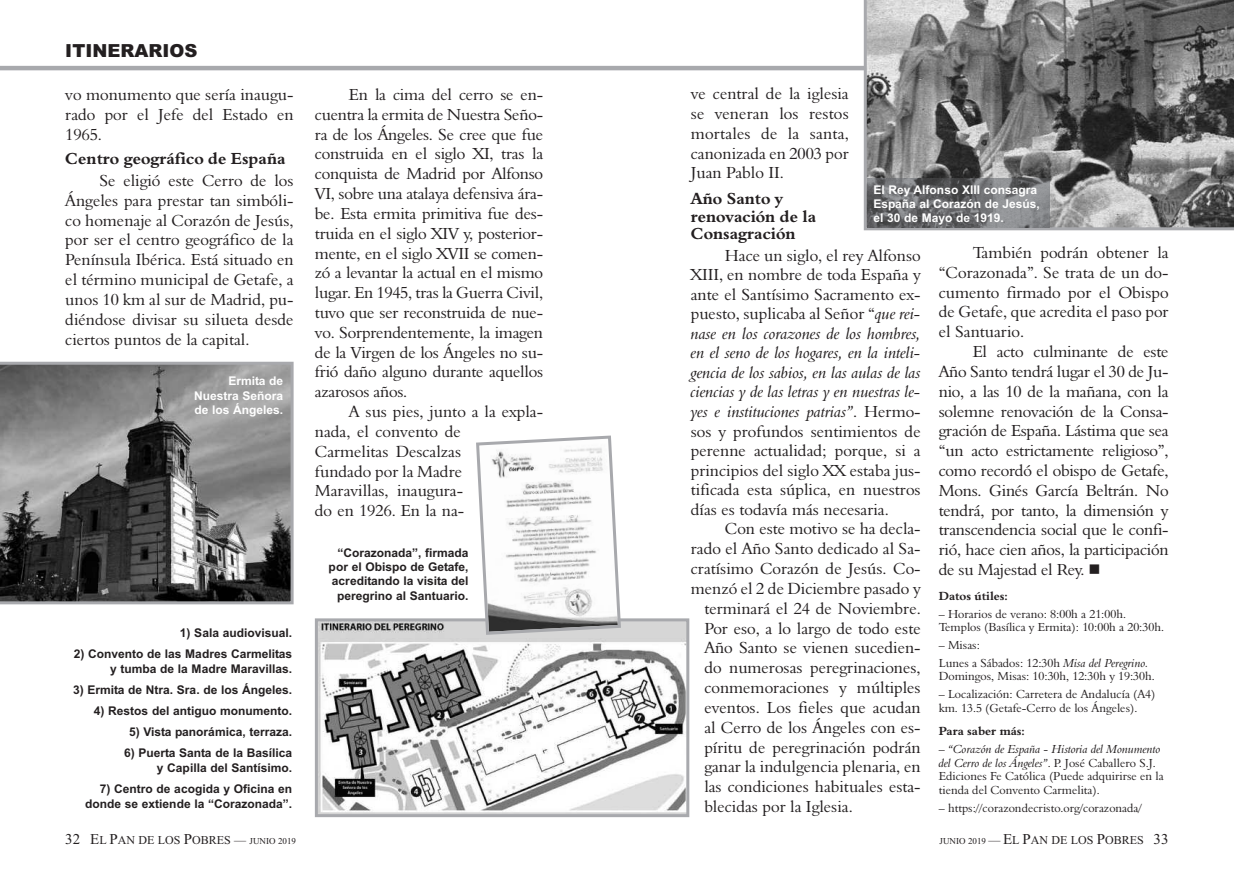
<style>
.page{position:relative;width:1234px;height:881px;background:#fff}
.page>*{position:absolute;margin:0;border:0;box-sizing:border-box;transform-origin:0 0}
.t1{font:900 18px "Arial";color:#231f20}
.t2{font:16.5px/19.8px "Aldine 401 BT Roman A";color:#231f20;text-align:justify}
.t3{font:16.5px/19.5px "Aldine 401 BT Italic A";color:#231f20;text-align:justify}
.t4{font:16.5px/17.2px "Aldine 401 BT Bold A";color:#231f20}
.t5{font:700 12px/14.4px "Arial";color:#231f20;text-align:right}
.t6{font:12px/13.5px "Aldine 401 BT Roman A";color:#231f20}
.t7{font:700 12px/14.4px "Arial";color:#fff;text-align:justify}
.t8{font:12px/13.5px "Aldine 401 BT Italic A";color:#231f20}
.t9{font:12px "Times New Roman";color:#231f20}
.t10{font:12px "Aldine 401 BT Bold A";color:#231f20}
.s1{font-family:"Aldine 401 BT Italic A"}
.s2{font-family:"Aldine 401 BT Roman A"}
.s3{font-size:15px}
.s4{font-size:9px}
</style>
<div class="page">
<hr style="left:0;top:66px;width:1169px;height:4px;background:#a8a9ad">
<svg style="left:863px;top:0;width:370px;height:230px;background:#7a7a7a"></svg>
<svg style="left:0;top:361px;width:293px;height:243px;background:#707070"></svg>
<hr style="left:867px;top:227px;width:182px;height:1px;background:#787a7d">
<img style="left:867px;top:179px;width:182px;height:48px">
<img style="left:319px;top:622px;width:366px;height:190px">
<div style="left:315px;top:618px;width:374px;height:198px;border:3px solid #a8a9ad"></div>
<svg style="left:474px;top:435px;width:148px;height:201px"></svg>
<p class="t1" style="left:65px;top:40px;width:133px">ITINERARIOS</p>
<p class="t2" style="left:65px;top:84px;width:230px">vo monumento que sería inaugu&shy;rado por el Jefe del Estado en 1965.</p>
<p class="t4" style="left:65px;top:149px;width:222px">Centro geográfico de España</p>
<p class="t2" style="left:65px;top:170px;width:230px;text-indent:34px">Se eligió este Cerro de los Ángeles para prestar tan simbóli&shy;co homenaje al Corazón de Jesús, por ser el centro geográfico de la Península Ibérica. Está situado en el término municipal de Getafe, a unos 10 km al sur de Madrid, pu&shy;diéndose divisar su silueta desde ciertos puntos de la capital.</p>
<p class="t7" style="left:194px;top:374px;width:91px;text-indent:34px">Ermita de Nuestra Señora de los Ángeles.</p>
<p class="t5" style="left:180px;top:625px;width:114px">1) Sala audiovisual.</p>
<p class="t5" style="left:74px;top:646px;width:220px">2) Convento de las Madres Carmelitas y tumba de la Madre Maravillas.</p>
<p class="t5" style="left:73px;top:682px;width:220px">3) Ermita de Ntra. Sra. de los Ángeles.</p>
<p class="t5" style="left:94px;top:703px;width:200px">4) Restos del antiguo monumento.</p>
<p class="t5" style="left:129px;top:724px;width:164px">5) Vista panorámica, terraza.</p>
<p class="t5" style="left:124px;top:745px;width:169px">6) Puerta Santa de la Basílica y Capilla del Santísimo.</p>
<p class="t5" style="left:85px;top:781px;width:208px">7) Centro de acogida y Oficina en donde se extiende la “Corazonada”.</p>
<p class="t2" style="left:315px;top:84px;width:230px;text-indent:34px">En la cima del cerro se en&shy;cuentra la ermita de Nuestra Seño&shy;ra de los Ángeles. Se cree que fue construida en el siglo XI, tras la conquista de Madrid por Alfonso VI, sobre una atalaya defensiva ára&shy;be. Esta ermita primitiva fue des&shy;truida en el siglo XIV y, posterior&shy;mente, en el siglo XVII se comen&shy;zó a levantar la actual en el mismo lugar. En 1945, tras la Guerra Civil, tuvo que ser reconstruida de nue&shy;vo. Sorprendentemente, la imagen de la Virgen de los Ángeles no su&shy;frió daño alguno durante aquellos azarosos años.</p>
<p class="t2" style="left:315px;top:401px;width:230px;text-align:left;text-indent:34px">A sus pies, junto a la expla&shy;nada, el convento de<br>Carmelitas Descalzas<br>fundado por la Madre<br>Maravillas, inaugura-<br>do en 1926. En la na-</p>
<p class="t5" style="left:328px;top:545px;width:141px">“Corazonada”, firmada por el Obispo de Getafe, acreditando la visita del peregrino al Santuario.</p>
<p class="t2" style="left:690px;top:83px;width:159px">ve central de la iglesia se veneran los restos mortales de la santa, canonizada en 2003 por Juan Pablo II.</p>
<p class="t4" style="left:690px;top:190px;width:127px">Año Santo y renovación de la<br>Consagración</p>
<p class="t2" style="left:690px;top:245px;width:231px;text-indent:34px">Hace un siglo, el rey Alfonso XIII, en nombre de toda España y ante el Santísimo Sacramento ex&shy;puesto, suplicaba al Señor “<span class="s1">que rei-</span></p>
<p class="t3" style="left:690px;top:323px;width:231px">nase en los corazones de los hombres, en el seno de los hogares, en la inteli&shy;gencia de los sabios, en las aulas de las ciencias y de las letras y en nuestras le&shy;yes e instituciones patrias”<span class="s2">. Hermo-</span></p>
<p class="t2" style="left:690px;top:421px;width:231px">sos y profundos sentimientos de perenne actualidad; porque, si a principios del siglo XX estaba jus&shy;tificada esta súplica, en nuestros días es todavía más necesaria.</p>
<p class="t2" style="left:724px;top:518px;width:197px">Con este motivo se ha decla-</p>
<p class="t2" style="left:690px;top:538px;width:231px">rado el Año Santo dedicado al Sa-</p>
<p class="t2" style="left:690px;top:558px;width:231px">cratísimo Corazón de Jesús. Co-</p>
<p class="t2" style="left:690px;top:578px;width:231px">menzó el 2 de Diciembre pasado y</p>
<p class="t2" style="left:704px;top:598px;width:218px">terminará el 24 de Noviembre.</p>
<p class="t2" style="left:704px;top:617px;width:218px">Por eso, a lo largo de todo este</p>
<p class="t2" style="left:704px;top:637px;width:218px">Año Santo se vienen sucedien-</p>
<p class="t2" style="left:704px;top:657px;width:218px">do numerosas peregrinaciones,</p>
<p class="t2" style="left:704px;top:677px;width:218px">conmemoraciones y múltiples</p>
<p class="t2" style="left:704px;top:697px;width:218px">eventos. Los fieles que acudan</p>
<p class="t2" style="left:704px;top:716px;width:218px">al Cerro de los Ángeles con es-</p>
<p class="t2" style="left:704px;top:736px;width:218px">píritu de peregrinación podrán</p>
<p class="t2" style="left:704px;top:756px;width:218px">ganar la indulgencia plenaria, en</p>
<p class="t2" style="left:704px;top:776px;width:218px">las condiciones habituales esta-</p>
<p class="t2" style="left:704px;top:796px;width:150px">blecidas por la Iglesia.</p>
<p class="t7" style="left:873px;top:182px;width:168px;text-align:left">El Rey Alfonso XIII consagra<br>España al Corazón de Jesús, el 30 de Mayo de 1919.</p>
<p class="t2" style="left:938px;top:242px;width:231px;text-indent:34px">También podrán obtener la “Corazonada”. Se trata de un do&shy;cumento firmado por el Obispo de Getafe, que acredita el paso por el Santuario.</p>
<p class="t2" style="left:938px;top:341px;width:231px;text-indent:34px">El acto culminante de este Año Santo tendrá lugar el 30 de Ju&shy;nio, a las 10 de la mañana, con la solemne renovación de la Consa&shy;gración de España. Lástima que sea “un acto estrictamente religioso”, como recordó el obispo de Getafe, Mons. Ginés García Beltrán. No tendrá, por tanto, la dimensión y transcendencia social que le confi&shy;rió, hace cien años, la participación de su Majestad el Rey.</p>
<p class="t10" style="left:938px;top:588px;width:71px">Datos útiles:</p>
<p class="t6" style="left:938px;top:606px;width:227px">– Horarios de verano: 8:00h a 21:00h.<br>Templos (Basílica y Ermita): 10:00h a 20:30h.</p>
<p class="t6" style="left:938px;top:635px;width:211px;line-height:17.7px">– Misas:<br>Lunes a Sábados: 12:30h <span class="s1">Misa del Peregrino.</span></p>
<p class="t6" style="left:938px;top:669px;width:217px">Domingos, Misas: 10:30h, 12:30h y 19:30h.</p>
<p class="t6" style="left:938px;top:687px;width:218px">– Localización: Carretera de Andalucía (A4) km. 13.5 (Getafe-Cerro de los Ángeles).</p>
<p class="t10" style="left:938px;top:723px;width:88px">Para saber más:</p>
<p class="t8" style="left:938px;top:742px;width:223px"><span class="s2">–</span> “Corazón de España - Historia del Monumento del Cerro de los Ángeles”<span class="s2">. P. José Caballero S.J.</span></p>
<p class="t6" style="left:938px;top:769px;width:226px">Ediciones Fe Católica (Puede adquirirse en la tienda del Convento Carmelita).</p>
<p class="t6" style="left:938px;top:800px;width:204px">– https://corazondecristo.org/corazonada/</p>
<p class="t9" style="left:65px;top:832px;width:232px"><span class="s3">32 E</span>L <span class="s3">P</span>AN DE LOS <span class="s3">P</span>OBRES — <span class="s4">JUNIO 2019</span></p>
<p class="t9" style="left:939px;top:832px;width:230px"><span class="s4">JUNIO 2019</span> — <span class="s3">E</span>L <span class="s3">P</span>AN DE LOS <span class="s3">P</span>OBRES <span class="s3">33</span></p>
</div>
